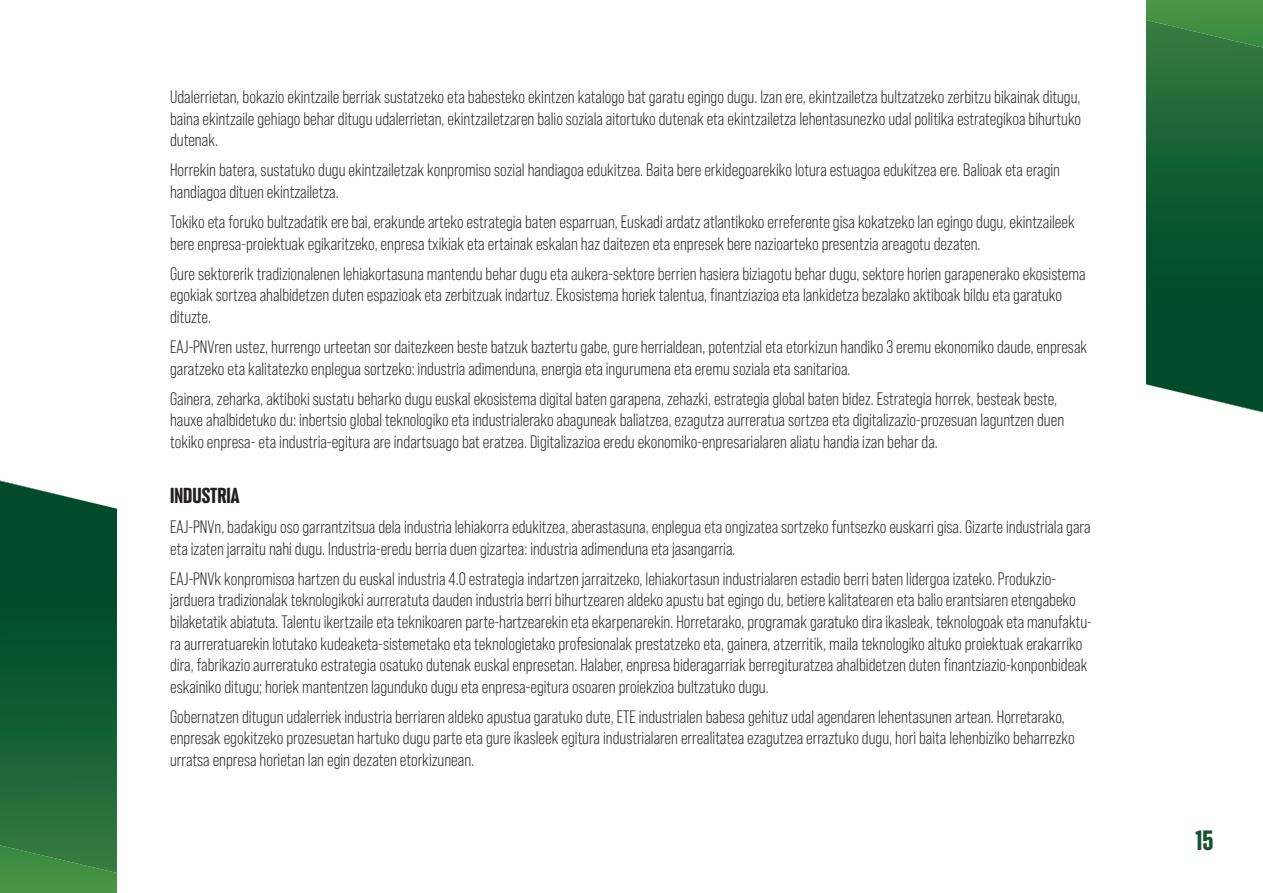
<style>
.page{position:relative;width:1263px;height:893px;background:#fff}
.page>*{position:absolute;margin:0;border:0;box-sizing:border-box;transform-origin:0 0}
.t1{font:700 27px "Anguita Sans";color:#155332}
.t2{font:700 21px "Anguita Sans";color:#231f20}
.t3{font:18px/21.6px "Bebas Neue Pro";color:#231f20}
</style>
<div class="page">
<div style="left:1146px;top:0;width:117px;height:20px;background:#499444"></div>
<svg style="left:1146px;top:20px;width:117px;height:392px;background:#1a6139"></svg>
<div style="left:0;top:873px;width:117px;height:20px;background:#499444"></div>
<svg style="left:0;top:481px;width:117px;height:392px;background:#1a6139"></svg>
<p class="t3" style="left:170px;top:86px;width:913px;text-align:justify">Udalerrietan, bokazio ekintzaile berriak sustatzeko eta babesteko ekintzen katalogo bat garatu egingo dugu. Izan ere, ekintzailetza bultzatzeko zerbitzu bikainak ditugu, baina ekintzaile gehiago behar ditugu udalerrietan, ekintzailetzaren balio soziala aitortuko dutenak eta ekintzailetza lehentasunezko udal politika estrategikoa bihurtuko dutenak.</p>
<p class="t3" style="left:170px;top:159px;width:891px">Horrekin batera, sustatuko dugu ekintzailetzak konpromiso sozial handiagoa edukitzea. Baita bere erkidegoarekiko lotura estuagoa edukitzea ere. Balioak eta eragin handiagoa dituen ekintzailetza.</p>
<p class="t3" style="left:170px;top:211px;width:906px">Tokiko eta foruko bultzadatik ere bai, erakunde arteko estrategia baten esparruan, Euskadi ardatz atlantikoko erreferente gisa kokatzeko lan egingo dugu, ekintzaileek bere enpresa-proiektuak egikaritzeko, enpresa txikiak eta ertainak eskalan haz daitezen eta enpresek bere nazioarteko presentzia areagotu dezaten.</p>
<p class="t3" style="left:170px;top:263px;width:917px">Gure sektorerik tradizionalenen lehiakortasuna mantendu behar dugu eta aukera-sektore berrien hasiera biziagotu behar dugu, sektore horien garapenerako ekosistema egokiak sortzea ahalbidetzen duten espazioak eta zerbitzuak indartuz. Ekosistema horiek talentua, finantziazioa eta lankidetza bezalako aktiboak bildu eta garatuko dituzte.</p>
<p class="t3" style="left:170px;top:336px;width:919px">EAJ-PNVren ustez, hurrengo urteetan sor daitezkeen beste batzuk baztertu gabe, gure herrialdean, potentzial eta etorkizun handiko 3 eremu ekonomiko daude, enpresak garatzeko eta kalitatezko enplegua sortzeko: industria adimenduna, energia eta ingurumena eta eremu soziala eta sanitarioa.</p>
<p class="t3" style="left:170px;top:388px;width:895px">Gainera, zeharka, aktiboki sustatu beharko dugu euskal ekosistema digital baten garapena, zehazki, estrategia global baten bidez. Estrategia horrek, besteak beste, hauxe ahalbidetuko du: inbertsio global teknologiko eta industrialerako abaguneak baliatzea, ezagutza aurreratua sortzea eta digitalizazio-prozesuan laguntzen duen tokiko enpresa- eta industria-egitura are indartsuago bat eratzea. Digitalizazioa eredu ekonomiko-enpresarialaren aliatu handia izan behar da.</p>
<p class="t2" style="left:170px;top:484px;width:71px">INDUSTRIA</p>
<p class="t3" style="left:170px;top:516px;width:922px">EAJ-PNVn, badakigu oso garrantzitsua dela industria lehiakorra edukitzea, aberastasuna, enplegua eta ongizatea sortzeko funtsezko euskarri gisa. Gizarte industriala gara eta izaten jarraitu nahi dugu. Industria-eredu berria duen gizartea: industria adimenduna eta jasangarria.</p>
<p class="t3" style="left:170px;top:568px;width:923px">EAJ-PNVk konpromisoa hartzen du euskal industria 4.0 estrategia indartzen jarraitzeko, lehiakortasun industrialaren estadio berri baten lidergoa izateko. Produkzio&shy;jarduera tradizionalak teknologikoki aurreratuta dauden industria berri bihurtzearen aldeko apustu bat egingo du, betiere kalitatearen eta balio erantsiaren etengabeko bilaketatik abiatuta. Talentu ikertzaile eta teknikoaren parte-hartzearekin eta ekarpenarekin. Horretarako, programak garatuko dira ikasleak, teknologoak eta manufaktu&shy;ra aurreratuarekin lotutako kudeaketa-sistemetako eta teknologietako profesionalak prestatzeko eta, gainera, atzerritik, maila teknologiko altuko proiektuak erakarriko dira, fabrikazio aurreratuko estrategia osatuko dutenak euskal enpresetan. Halaber, enpresa bideragarriak berregituratzea ahalbidetzen duten finantziazio-konponbideak eskainiko ditugu; horiek mantentzen lagunduko dugu eta enpresa-egitura osoaren proiekzioa bultzatuko dugu.</p>
<p class="t3" style="left:170px;top:706px;width:906px">Gobernatzen ditugun udalerriek industria berriaren aldeko apustua garatuko dute, ETE industrialen babesa gehituz udal agendaren lehentasunen artean. Horretarako, enpresak egokitzeko prozesuetan hartuko dugu parte eta gure ikasleek egitura industrialaren errealitatea ezagutzea erraztuko dugu, hori baita lehenbiziko beharrezko urratsa enpresa horietan lan egin dezaten etorkizunean.</p>
<h1 class="t1" style="left:1195px;top:826px;width:19px">15</h1>
</div>
